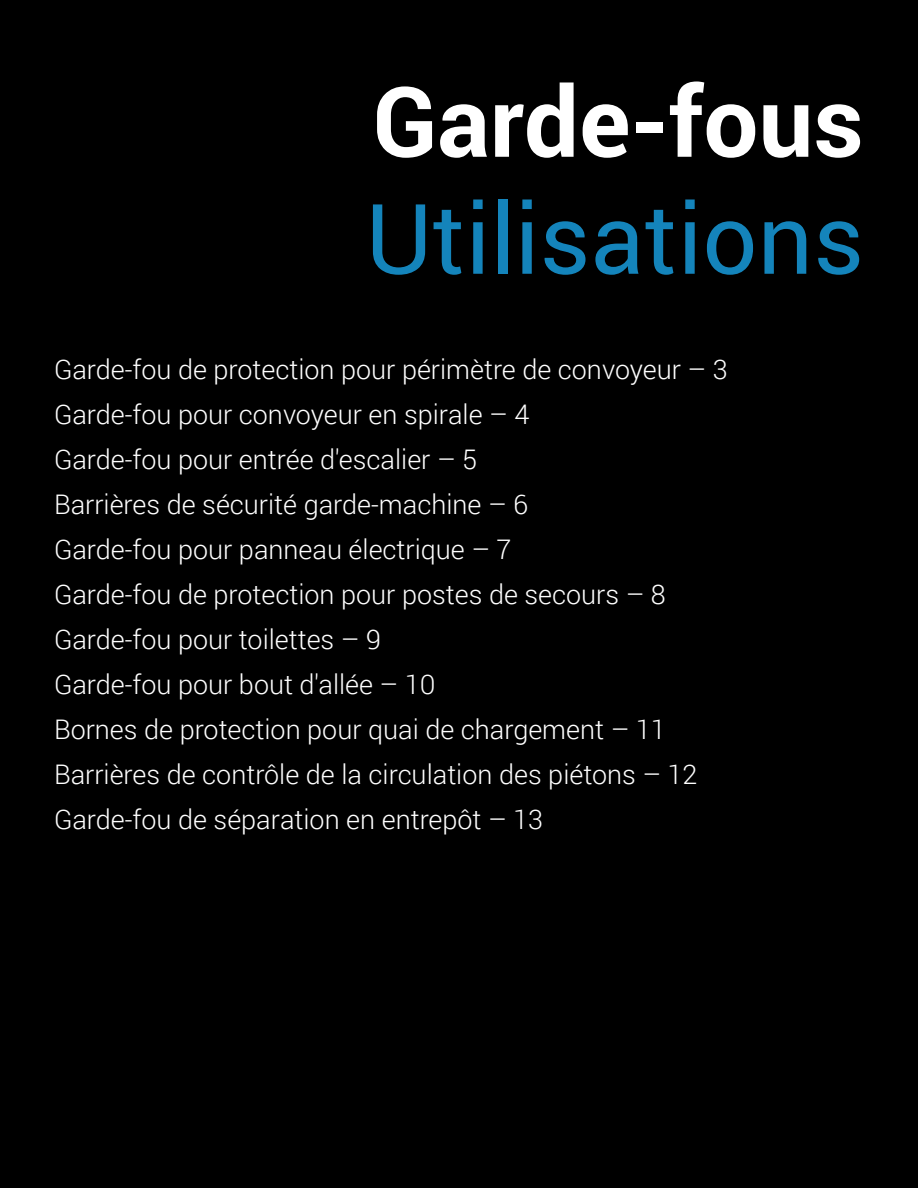
<style>
.page{position:relative;width:918px;height:1188px;background:#000}
.page>*{position:absolute;margin:0;border:0;box-sizing:border-box;transform-origin:0 0}
.t1{font:97.5px "Roboto";color:#1484bb}
.t2{font:700 97.5px "Roboto";color:#fff}
.t3{font:300 27px "Roboto";color:#fff}
</style>
<div class="page">
<p class="t2" style="left:372px;top:53px;width:493px">Garde-fous</p>
<p class="t1" style="left:366px;top:171px;width:500px">Utilisations</p>
<p class="t3" style="left:54px;top:351px;width:675px">Garde-fou de protection pour périmètre de convoyeur – 3</p>
<p class="t3" style="left:54px;top:396px;width:477px">Garde-fou pour convoyeur en spirale – 4</p>
<p class="t3" style="left:54px;top:441px;width:425px">Garde-fou pour entrée d'escalier – 5</p>
<p class="t3" style="left:54px;top:486px;width:476px">Barrières de sécurité garde-machine – 6</p>
<p class="t3" style="left:54px;top:531px;width:459px">Garde-fou pour panneau électrique – 7</p>
<p class="t3" style="left:54px;top:576px;width:613px">Garde-fou de protection pour postes de secours – 8</p>
<p class="t3" style="left:54px;top:621px;width:329px">Garde-fou pour toilettes – 9</p>
<p class="t3" style="left:54px;top:666px;width:383px">Garde-fou pour bout d'allée – 10</p>
<p class="t3" style="left:54px;top:711px;width:613px">Bornes de protection pour quai de chargement – 11</p>
<p class="t3" style="left:54px;top:756px;width:645px">Barrières de contrôle de la circulation des piétons – 12</p>
<p class="t3" style="left:54px;top:801px;width:491px">Garde-fou de séparation en entrepôt – 13</p>
</div>
